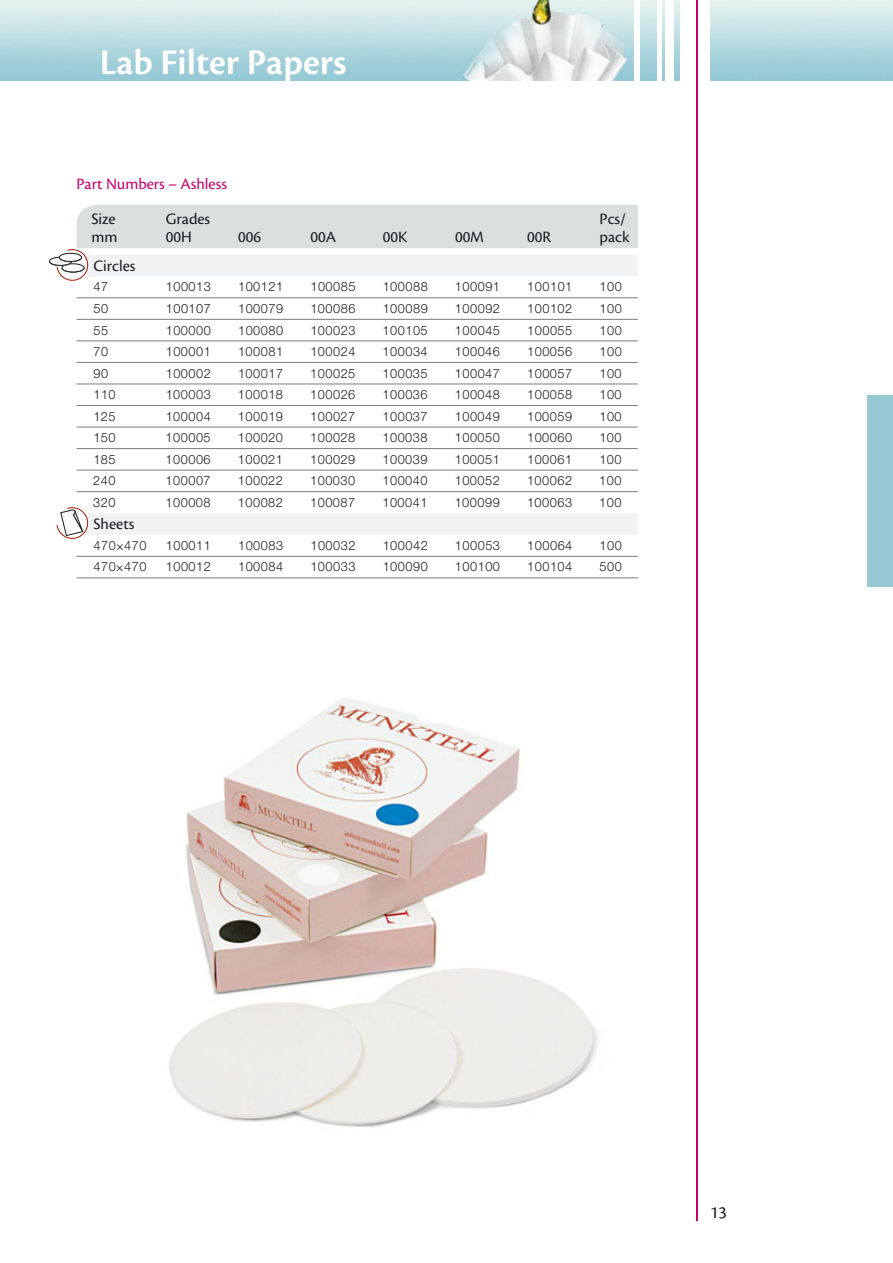
<style>
.page{position:relative;width:893px;height:1263px;background:#fff}
.page>*{position:absolute;margin:0;border:0;box-sizing:border-box;transform-origin:0 0}
.t1{font:600 37.5px "Cronos Pro";color:#fff}
.t2{font:18px "Cronos Pro";color:#1b1c20}
.t3{font:16.5px/18px "Cronos Pro";color:#1b1c20}
.t4{font:16.5px "Cronos Pro";color:#c50068}
.t5{font:300 12.75px "Helvetica Neue";letter-spacing:.04em;color:#1b1c20}
</style>
<div class="page">
<img style="left:0;top:0;width:634px;height:81px">
<div style="left:867px;top:395px;width:26px;height:192px;background:#96c8d3"></div>
<hr style="left:696px;top:0;width:1px;height:1220px;background:#c50068">
<svg style="left:77px;top:298px;width:561px;height:237px"></svg>
<hr style="left:77px;top:297px;width:561px;height:1px;background:#7c7b7f">
<hr style="left:77px;top:319px;width:561px;height:1px;background:#7c7b7f">
<hr style="left:77px;top:341px;width:561px;height:1px;background:#7c7b7f">
<hr style="left:77px;top:362px;width:561px;height:1px;background:#7c7b7f">
<hr style="left:77px;top:384px;width:561px;height:1px;background:#7c7b7f">
<hr style="left:77px;top:405px;width:561px;height:1px;background:#7c7b7f">
<hr style="left:77px;top:427px;width:561px;height:1px;background:#7c7b7f">
<hr style="left:77px;top:448px;width:561px;height:1px;background:#7c7b7f">
<hr style="left:77px;top:470px;width:561px;height:1px;background:#7c7b7f">
<hr style="left:77px;top:491px;width:561px;height:1px;background:#7c7b7f">
<hr style="left:77px;top:556px;width:561px;height:1px;background:#7c7b7f">
<hr style="left:77px;top:577px;width:561px;height:1px;background:#7c7b7f">
<svg style="left:49px;top:204px;width:589px;height:77px"></svg>
<img style="left:59px;top:253px;width:23px;height:8px;border-radius:50%">
<div style="left:59px;top:253px;width:23px;height:9px;border:1px solid #1b1c20;border-radius:50%"></div>
<svg style="left:56px;top:506px;width:34px;height:33px"></svg>
<img style="left:169px;top:698px;width:428px;height:430px">
<h1 class="t1" style="left:100px;top:47px;width:248px">Lab Filter Papers</h1>
<p class="t4" style="left:77px;top:177px;width:152px">Part Numbers – Ashless</p>
<p class="t3" style="left:91px;top:211px;width:28px">Size mm</p>
<p class="t3" style="left:166px;top:211px;width:46px">Grades</p>
<p class="t3" style="left:600px;top:211px;width:28px">Pcs/</p>
<p class="t3" style="left:166px;top:229px;width:28px">00H</p>
<p class="t3" style="left:238px;top:229px;width:24px">006</p>
<p class="t3" style="left:310px;top:229px;width:27px">00A</p>
<p class="t3" style="left:383px;top:229px;width:26px">00K</p>
<p class="t3" style="left:455px;top:229px;width:31px">00M</p>
<p class="t3" style="left:527px;top:229px;width:25px">00R</p>
<p class="t3" style="left:600px;top:229px;width:31px">pack</p>
<p class="t3" style="left:94px;top:258px;width:43px">Circles</p>
<p class="t5" style="left:94px;top:282px;width:16px">47</p>
<p class="t5" style="left:166px;top:282px;width:47px">100013</p>
<p class="t5" style="left:238px;top:282px;width:47px">100121</p>
<p class="t5" style="left:310px;top:282px;width:47px">100085</p>
<p class="t5" style="left:383px;top:282px;width:47px">100088</p>
<p class="t5" style="left:455px;top:282px;width:47px">100091</p>
<p class="t5" style="left:527px;top:282px;width:47px">100101</p>
<p class="t5" style="left:600px;top:282px;width:24px">100</p>
<p class="t5" style="left:94px;top:304px;width:16px">50</p>
<p class="t5" style="left:166px;top:304px;width:47px">100107</p>
<p class="t5" style="left:238px;top:304px;width:47px">100079</p>
<p class="t5" style="left:310px;top:304px;width:47px">100086</p>
<p class="t5" style="left:383px;top:304px;width:47px">100089</p>
<p class="t5" style="left:455px;top:304px;width:47px">100092</p>
<p class="t5" style="left:527px;top:304px;width:47px">100102</p>
<p class="t5" style="left:599px;top:304px;width:24px">100</p>
<p class="t5" style="left:93px;top:325px;width:16px">55</p>
<p class="t5" style="left:166px;top:325px;width:47px">100000</p>
<p class="t5" style="left:238px;top:325px;width:47px">100080</p>
<p class="t5" style="left:310px;top:325px;width:47px">100023</p>
<p class="t5" style="left:383px;top:325px;width:47px">100105</p>
<p class="t5" style="left:455px;top:325px;width:47px">100045</p>
<p class="t5" style="left:527px;top:325px;width:47px">100055</p>
<p class="t5" style="left:599px;top:325px;width:24px">100</p>
<p class="t5" style="left:93px;top:347px;width:16px">70</p>
<p class="t5" style="left:166px;top:347px;width:47px">100001</p>
<p class="t5" style="left:238px;top:347px;width:47px">100081</p>
<p class="t5" style="left:310px;top:347px;width:47px">100024</p>
<p class="t5" style="left:383px;top:347px;width:47px">100034</p>
<p class="t5" style="left:455px;top:347px;width:47px">100046</p>
<p class="t5" style="left:527px;top:347px;width:47px">100056</p>
<p class="t5" style="left:599px;top:347px;width:24px">100</p>
<p class="t5" style="left:93px;top:368px;width:16px">90</p>
<p class="t5" style="left:166px;top:368px;width:47px">100002</p>
<p class="t5" style="left:238px;top:368px;width:47px">100017</p>
<p class="t5" style="left:310px;top:368px;width:47px">100025</p>
<p class="t5" style="left:383px;top:368px;width:47px">100035</p>
<p class="t5" style="left:455px;top:368px;width:47px">100047</p>
<p class="t5" style="left:527px;top:368px;width:47px">100057</p>
<p class="t5" style="left:599px;top:368px;width:24px">100</p>
<p class="t5" style="left:93px;top:390px;width:24px">110</p>
<p class="t5" style="left:166px;top:390px;width:47px">100003</p>
<p class="t5" style="left:238px;top:390px;width:47px">100018</p>
<p class="t5" style="left:310px;top:390px;width:47px">100026</p>
<p class="t5" style="left:383px;top:390px;width:47px">100036</p>
<p class="t5" style="left:455px;top:390px;width:47px">100048</p>
<p class="t5" style="left:527px;top:390px;width:47px">100058</p>
<p class="t5" style="left:599px;top:390px;width:24px">100</p>
<p class="t5" style="left:93px;top:411px;width:24px">125</p>
<p class="t5" style="left:166px;top:411px;width:47px">100004</p>
<p class="t5" style="left:238px;top:411px;width:47px">100019</p>
<p class="t5" style="left:310px;top:411px;width:47px">100027</p>
<p class="t5" style="left:383px;top:411px;width:47px">100037</p>
<p class="t5" style="left:455px;top:411px;width:47px">100049</p>
<p class="t5" style="left:527px;top:411px;width:47px">100059</p>
<p class="t5" style="left:599px;top:411px;width:24px">100</p>
<p class="t5" style="left:93px;top:433px;width:24px">150</p>
<p class="t5" style="left:166px;top:433px;width:47px">100005</p>
<p class="t5" style="left:238px;top:433px;width:47px">100020</p>
<p class="t5" style="left:310px;top:433px;width:47px">100028</p>
<p class="t5" style="left:382px;top:433px;width:47px">100038</p>
<p class="t5" style="left:455px;top:433px;width:47px">100050</p>
<p class="t5" style="left:527px;top:433px;width:47px">100060</p>
<p class="t5" style="left:599px;top:433px;width:24px">100</p>
<p class="t5" style="left:93px;top:455px;width:24px">185</p>
<p class="t5" style="left:166px;top:455px;width:47px">100006</p>
<p class="t5" style="left:238px;top:455px;width:47px">100021</p>
<p class="t5" style="left:310px;top:455px;width:47px">100029</p>
<p class="t5" style="left:382px;top:455px;width:47px">100039</p>
<p class="t5" style="left:455px;top:455px;width:47px">100051</p>
<p class="t5" style="left:527px;top:455px;width:47px">100061</p>
<p class="t5" style="left:599px;top:455px;width:24px">100</p>
<p class="t5" style="left:93px;top:476px;width:24px">240</p>
<p class="t5" style="left:166px;top:476px;width:47px">100007</p>
<p class="t5" style="left:238px;top:476px;width:47px">100022</p>
<p class="t5" style="left:310px;top:476px;width:47px">100030</p>
<p class="t5" style="left:382px;top:476px;width:47px">100040</p>
<p class="t5" style="left:455px;top:476px;width:47px">100052</p>
<p class="t5" style="left:527px;top:476px;width:47px">100062</p>
<p class="t5" style="left:599px;top:476px;width:24px">100</p>
<p class="t5" style="left:93px;top:498px;width:24px">320</p>
<p class="t5" style="left:166px;top:498px;width:47px">100008</p>
<p class="t5" style="left:238px;top:498px;width:47px">100082</p>
<p class="t5" style="left:310px;top:498px;width:47px">100087</p>
<p class="t5" style="left:382px;top:498px;width:47px">100041</p>
<p class="t5" style="left:455px;top:498px;width:47px">100099</p>
<p class="t5" style="left:527px;top:498px;width:47px">100063</p>
<p class="t5" style="left:599px;top:498px;width:24px">100</p>
<p class="t3" style="left:94px;top:516px;width:42px">Sheets</p>
<p class="t5" style="left:94px;top:541px;width:54px">470 470</p>
<p class="t5" style="left:166px;top:541px;width:47px">100011</p>
<p class="t5" style="left:238px;top:541px;width:47px">100083</p>
<p class="t5" style="left:310px;top:541px;width:47px">100032</p>
<p class="t5" style="left:383px;top:541px;width:47px">100042</p>
<p class="t5" style="left:455px;top:541px;width:47px">100053</p>
<p class="t5" style="left:527px;top:541px;width:47px">100064</p>
<p class="t5" style="left:600px;top:541px;width:24px">100</p>
<p class="t5" style="left:94px;top:562px;width:54px">470 470</p>
<p class="t5" style="left:166px;top:562px;width:47px">100012</p>
<p class="t5" style="left:238px;top:562px;width:47px">100084</p>
<p class="t5" style="left:310px;top:562px;width:47px">100033</p>
<p class="t5" style="left:383px;top:562px;width:47px">100090</p>
<p class="t5" style="left:455px;top:562px;width:47px">100100</p>
<p class="t5" style="left:527px;top:562px;width:47px">100104</p>
<p class="t5" style="left:599px;top:562px;width:24px">500</p>
<h2 class="t2" style="left:710px;top:1205px;width:18px">13</h2>
</div>
